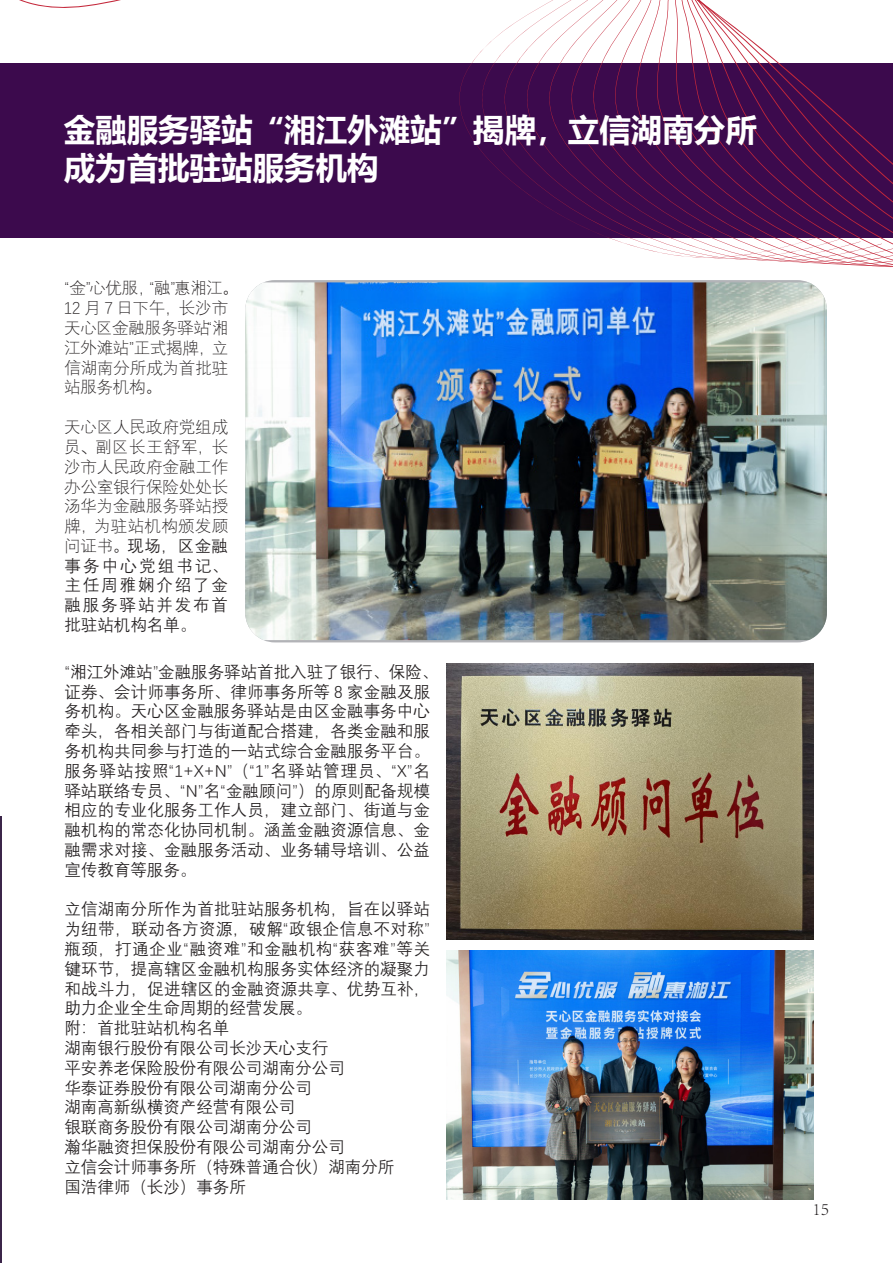
<style>
.page{position:relative;width:893px;height:1263px;background:#fff}
.page>*{position:absolute;margin:0;border:0;box-sizing:border-box;transform-origin:0 0}
.t1{font:700 31.5px/37.8px "Microsoft Ya Hei";color:#fff}
.t2{font:300 18px "Adobe Song Std";color:#231f20}
.t3{font:16.5px/19.8px "Deng Xian";color:#231f20}
.t4{font:300 16.5px/19.8px "Deng Xian";letter-spacing:-.005em;color:#231f20}
.s1{font-weight:400}
</style>
<div class="page">
<svg style="left:861px;top:63px;width:21px;height:204px;fill:#3c0a4d"></svg>
<svg style="left:839px;top:63px;width:22px;height:203px;fill:#3c0a4d"></svg>
<svg style="left:818px;top:63px;width:21px;height:202px;fill:#3c0a4d"></svg>
<svg style="left:0;top:0;width:818px;height:264px;fill:#3c0a4d"></svg>
<img style="left:245px;top:282px;width:582px;height:358px">
<img style="left:446px;top:663px;width:368px;height:277px">
<img style="left:446px;top:950px;width:368px;height:249px">
<hr style="left:0;top:816px;width:1px;height:447px;background:#3b2549">
<p class="t1" style="left:64px;top:110px;width:695px">金融服务驿站“湘江外滩站”揭牌，立信湖南分所成为首批驻站服务机构</p>
<p class="t4" style="left:64px;top:278px;width:176px">“金”心优服，“融”惠湘江。<br>12 月 7 日下午，长沙市天心区金融服务驿站“湘江外滩站”正式揭牌，立信湖南分所成为首批驻站服务机构。</p>
<p class="t4" style="left:64px;top:416px;width:166px;text-align:justify">天心区人民政府党组成员、副区长王舒军，长沙市人民政府金融工作办公室银行保险处处长汤华为金融服务驿站授牌，为驻站机构颁发顾问证书。<span class="s1">现场，区金融事务中心党组书记、主任周雅娴介绍了金融服务驿站并发布首批驻站机构名单。</span></p>
<p class="t3" style="left:64px;top:661px;width:375px">“湘江外滩站”金融服务驿站首批入驻了银行、保险、证券、会计师事务所、律师事务所等 8 家金融及服务机构。天心区金融服务驿站是由区金融事务中心牵头，各相关部门与街道配合搭建，各类金融和服务机构共同参与打造的一站式综合金融服务平台。服务驿站按照“1+X+N”（“1”名驿站管理员、“X”名驿站联络专员、“N”名“金融顾问”）的原则配备规模相应的专业化服务工作人员，建立部门、街道与金融机构的常态化协同机制。涵盖金融资源信息、金融需求对接、金融服务活动、业务辅导培训、公益宣传教育等服务。</p>
<p class="t3" style="left:64px;top:899px;width:367px;text-align:justify">立信湖南分所作为首批驻站服务机构，旨在以驿站为纽带，联动各方资源，破解“政银企信息不对称”瓶颈，打通企业“融资难”和金融机构“获客难”等关键环节，提高辖区金融机构服务实体经济的凝聚力和战斗力，促进辖区的金融资源共享、优势互补，助力企业全生命周期的经营发展。</p>
<p class="t3" style="left:64px;top:1017px;width:166px">附：首批驻站机构名单</p>
<p class="t3" style="left:64px;top:1037px;width:265px">湖南银行股份有限公司长沙天心支行</p>
<p class="t3" style="left:64px;top:1057px;width:282px">平安养老保险股份有限公司湖南分公司</p>
<p class="t3" style="left:64px;top:1077px;width:249px">华泰证券股份有限公司湖南分公司</p>
<p class="t3" style="left:64px;top:1097px;width:232px">湖南高新纵横资产经营有限公司</p>
<p class="t3" style="left:64px;top:1116px;width:249px">银联商务股份有限公司湖南分公司</p>
<p class="t3" style="left:64px;top:1136px;width:282px">瀚华融资担保股份有限公司湖南分公司</p>
<p class="t3" style="left:64px;top:1156px;width:332px">立信会计师事务所（特殊普通合伙）湖南分所</p>
<p class="t3" style="left:64px;top:1176px;width:183px">国浩律师（长沙）事务所</p>
<p class="t2" style="left:813px;top:1199px;width:18px">15</p>
</div>
